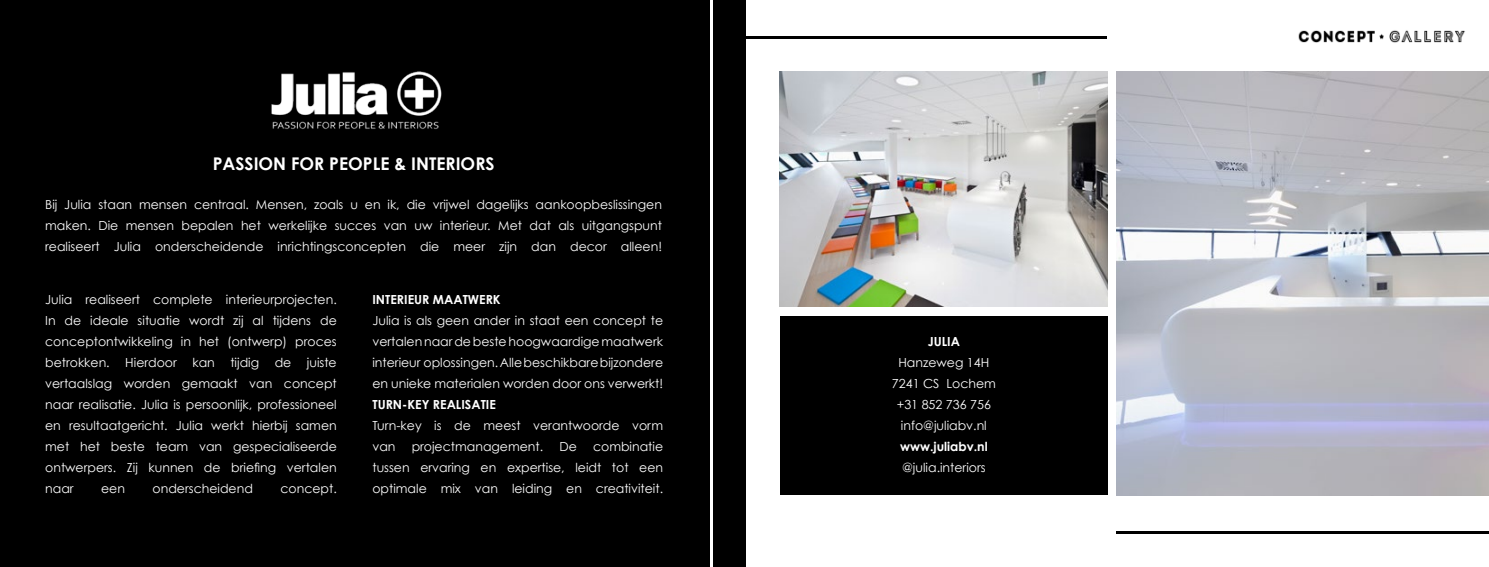
<style>
.page{position:relative;width:1489px;height:567px;background:#fff}
.page>*{position:absolute;margin:0;border:0;box-sizing:border-box;transform-origin:0 0}
.t1{font:700 17.5px "Century Gothic";color:#fff}
.t2{font:12.5px/21px "Century Gothic";color:#fff;text-align:justify}
.t3{font:700 12.5px "Century Gothic";color:#fff}
</style>
<div class="page">
<img style="left:1298px;top:30px;width:167px;height:13px">
<div style="left:0;top:0;width:745px;height:567px;background:#000"></div>
<img style="left:271px;top:71px;width:171px;height:58px">
<hr style="left:710px;top:0;width:2px;height:567px;background:#fff">
<img style="left:1116px;top:72px;width:372px;height:423px">
<img style="left:780px;top:72px;width:327px;height:234px">
<div style="left:780px;top:316px;width:327px;height:179px;background:#000"></div>
<hr style="left:744px;top:36px;width:362px;height:2px;background:#000">
<hr style="left:1116px;top:531px;width:372px;height:2px;background:#000">
<h1 class="t1" style="left:213px;top:153px;width:12px">PASSION</h1>
<h1 class="t1" style="left:291px;top:153px;width:12px">FOR</h1>
<h1 class="t1" style="left:329px;top:153px;width:11px">PEOPLE</h1>
<h1 class="t1" style="left:394px;top:153px;width:27px">&amp; INTERIORS</h1>
<p class="t2" style="left:45px;top:194px;width:618px">Bij Julia staan mensen centraal. Mensen, zoals u en ik, die vrijwel dagelijks aankoopbeslissingen maken. Die mensen bepalen het werkelijke succes van uw interieur. Met dat als uitgangspunt realiseert Julia onderscheidende inrichtingsconcepten die meer zijn dan decor alleen!</p>
<p class="t2" style="left:45px;top:289px;width:293px">Julia realiseert complete interieurprojecten.<br>In de ideale situatie wordt zij al tijdens de conceptontwikkeling in het (ontwerp) proces betrokken. Hierdoor kan tijdig de juiste vertaalslag worden gemaakt van concept naar realisatie. Julia is persoonlijk, professioneel en resultaatgericht. Julia werkt hierbij samen met het beste team van gespecialiseerde ontwerpers. Zij kunnen de briefing vertalen naar</p>
<p class="t2" style="left:101px;top:478px;width:25px">een</p>
<p class="t2" style="left:152px;top:478px;width:102px">onderscheidend</p>
<p class="t2" style="left:280px;top:478px;width:58px">concept.</p>
<p class="t3" style="left:372px;top:292px;width:8px">INTERIEUR</p>
<p class="t3" style="left:433px;top:292px;width:10px">MAATWERK</p>
<p class="t2" style="left:372px;top:310px;width:292px">Julia is als geen ander in staat een concept te vertalen naar de beste hoogwaardige maatwerk interieur oplossingen. Alle beschikbare bijzondere en unieke materialen worden door ons verwerkt!</p>
<p class="t3" style="left:372px;top:397px;width:9px">TURN</p>
<p class="t3" style="left:402px;top:397px;width:14px">-KEY</p>
<p class="t3" style="left:433px;top:397px;width:8px">REALISATIE</p>
<p class="t2" style="left:372px;top:415px;width:292px">Turn-key is de meest verantwoorde vorm van</p>
<p class="t2" style="left:372px;top:436px;width:292px;text-indent:220px">combinatie tussen ervaring en expertise, leidt tot een optimale mix van leiding en creativiteit.</p>
<p class="t2" style="left:411px;top:436px;width:133px">projectmanagement.</p>
<p class="t2" style="left:559px;top:436px;width:19px">De</p>
<p class="t3" style="left:927px;top:334px;width:34px">julia</p>
<p class="t2" style="left:891px;top:352px;width:105px;text-align:center">Hanzeweg 14H<br>7241 CS Lochem +31 852 736 756 info@juliabv.nl</p>
<p class="t3" style="left:900px;top:439px;width:89px">www.juliabv.nl</p>
<p class="t2" style="left:902px;top:457px;width:85px">@julia.interiors</p>
</div>
